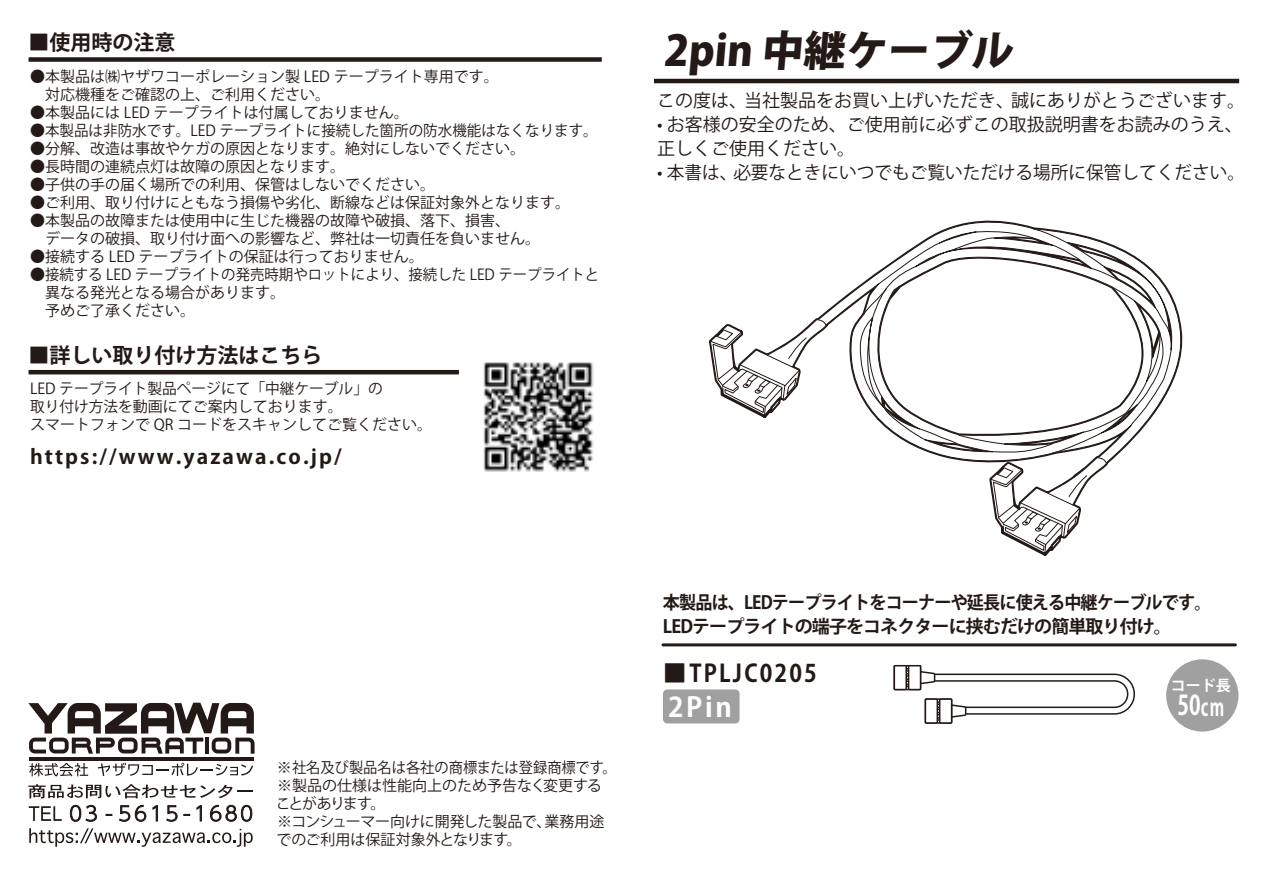
<style>
.page{position:relative;width:1263px;height:893px;background:#fff}
.page>*{position:absolute;margin:0;border:0;box-sizing:border-box;transform-origin:0 0}
.t1{font:800 41.7px "Koz Go Pr 6 N";color:#231916}
.t2{font:700 27px "Koz Go Pr 6 N";letter-spacing:.1em;color:#fff}
.t3{font:700 27px "Koz Go Pr 6 N";letter-spacing:.1em;color:#fff;scale:.75 1}
.t4{font:700 24px "Koz Go Pr 6 N";letter-spacing:.1em;color:#231916}
.t5{font:700 21px "Koz Go Pr 6 N";color:#231916}
.t6{font:700 20.1px "Koz Go Pr 6 N";letter-spacing:.1em;color:#231916;scale:1.05 1}
.t7{font:18px/24px "Koz Go Pr 6 N";color:#231916}
.t8{font:700 18px/24px "Koz Go Pr 6 N";letter-spacing:-.05em;color:#231916;scale:.95 1}
.t9{font:15px/18px "Koz Go Pr 6 N";color:#231916}
.t10{font:700 15px "Koz Go Pr 6 N";color:#fff}
.s1{font-size:24px}
</style>
<div class="page">
<div style="left:29px;top:57px;width:573px;height:5px;background:#231916"></div>
<hr style="left:654px;top:79px;width:585px;height:4px;background:#231916">
<hr style="left:29px;top:370px;width:430px;height:4px;background:#231916">
<img style="left:483px;top:362px;width:111px;height:110px">
<svg style="left:70px;top:804px;width:27px;height:18px"></svg>
<svg style="left:106px;top:814px;width:6px;height:2px"></svg>
<svg style="left:119px;top:804px;width:39px;height:18px"></svg>
<svg style="left:166px;top:805px;width:24px;height:17px"></svg>
<svg style="left:196px;top:805px;width:6px;height:17px"></svg>
<svg style="left:209px;top:804px;width:44px;height:18px"></svg>
<svg style="left:28px;top:784px;width:224px;height:14px"></svg>
<svg style="left:29px;top:806px;width:33px;height:15px"></svg>
<svg style="left:29px;top:828px;width:224px;height:19px"></svg>
<hr style="left:29px;top:757px;width:225px;height:4px;background:#231916">
<svg style="left:29px;top:763px;width:59px;height:13px"></svg>
<svg style="left:98px;top:763px;width:155px;height:13px"></svg>
<svg style="left:28px;top:703px;width:227px;height:51px"></svg>
<svg style="left:815px;top:285px;width:368px;height:110px"></svg>
<svg style="left:710px;top:319px;width:117px;height:98px"></svg>
<svg style="left:860px;top:220px;width:312px;height:335px"></svg>
<hr style="left:663px;top:643px;width:572px;height:3px;background:#231916">
<div style="left:663px;top:689px;width:76px;height:34px;background:#a0a0a1;border-radius:4px"></div>
<div style="left:893px;top:665px;width:28px;height:25px;border:2px solid #231916"></div>
<div style="left:898px;top:668px;width:11px;height:4px;border:2px solid #231916"></div>
<div style="left:894px;top:666px;width:12px;height:23px;background:#fff"></div>
<div style="left:893px;top:665px;width:14px;height:25px;border:2px solid #231916"></div>
<div style="left:908px;top:665px;width:13px;height:25px;border:2px solid #231916"></div>
<div style="left:925px;top:698px;width:27px;height:26px;border:2px solid #231916"></div>
<svg style="left:898px;top:669px;width:237px;height:51px"></svg>
<div style="left:929px;top:717px;width:11px;height:4px;border:2px solid #231916"></div>
<div style="left:925px;top:699px;width:12px;height:24px;background:#fff"></div>
<div style="left:925px;top:698px;width:13px;height:26px;border:2px solid #231916"></div>
<div style="left:940px;top:699px;width:12px;height:24px;background:#fff"></div>
<div style="left:939px;top:698px;width:13px;height:26px;border:2px solid #231916"></div>
<div style="left:1166px;top:659px;width:72px;height:73px;background:#a0a0a1;border-radius:50%"></div>
<h3 class="t5" style="left:29px;top:31px;width:148px">■使用時の注意</h3>
<h1 class="t1" style="left:663px;top:27px;width:358px">2pin 中継ケーブル</h1>
<p class="t9" style="left:30px;top:68px;width:470px">●本製品は㈱ヤザワコーポレーション製 LED テープライト専用です。　対応機種をご確認の上、ご利用ください。</p>
<p class="t9" style="left:30px;top:104px;width:380px">●本製品には LED テープライトは付属しておりません。</p>
<p class="t9" style="left:30px;top:122px;width:569px">●本製品は非防水です。LED テープライトに接続した箇所の防水機能はなくなります。</p>
<p class="t9" style="left:30px;top:140px;width:496px">●分解、改造は事故やケガの原因となります。絶対にしないでください。</p>
<p class="t9" style="left:30px;top:158px;width:316px">●長時間の連続点灯は故障の原因となります。</p>
<p class="t9" style="left:30px;top:176px;width:406px">●子供の手の届く場所での利用、保管はしないでください。</p>
<p class="t9" style="left:30px;top:194px;width:541px">●ご利用、取り付けにともなう損傷や劣化、断線などは保証対象外となります。</p>
<p class="t9" style="left:30px;top:212px;width:511px">●本製品の故障または使用中に生じた機器の故障や破損、落下、損害、<br>　データの破損、取り付け面への影響など、弊社は一切責任を負いません。</p>
<p class="t9" style="left:30px;top:248px;width:395px">●接続する LED テープライトの保証は行っておりません。</p>
<p class="t9" style="left:30px;top:266px;width:571px">●接続する LED テープライトの発売時期やロットにより、接続した LED テープライトと　異なる発光となる場合があります。<br>　予めご了承ください。</p>
<p class="t7" style="left:657px;top:89px;width:590px">この度は、当社製品をお買い上げいただき、誠にありがとうございます。</p>
<p class="t7" style="left:657px;top:113px;width:587px">• お客様の安全のため、ご使用前に必ずこの取扱説明書をお読みのうえ、正しくご使用ください。</p>
<p class="t7" style="left:657px;top:161px;width:589px">• 本書は、必要なときにいつでもご覧いただける場所に保管してください。</p>
<h3 class="t5" style="left:29px;top:344px;width:296px">■詳しい取り付け方法はこちら</h3>
<p class="t9" style="left:30px;top:380px;width:404px">LED テープライト製品ページにて「中継ケーブル」の<br>取り付け方法を動画にてご案内しております。<br>スマートフォンで QR コードをスキャンしてご覧ください。</p>
<h3 class="t6" style="left:30px;top:445px;width:298px">https://www.yazawa.co.jp/</h3>
<p class="t9" style="left:276px;top:759px;width:342px">※社名及び製品名は各社の商標または登録商標です。※製品の仕様は性能向上のため予告なく変更することがあります。<br>※コンシューマー向けに開発した製品で、業務用途でのご利用は保証対象外となります。</p>
<p class="t8" style="left:663px;top:590px;width:579px">本製品は、LEDテープライトをコーナーや延長に使える中継ケーブルです。<br>LEDテープライトの端子をコネクターに挟むだけの簡単取り付け。</p>
<h3 class="t4" style="left:663px;top:660px;width:155px">■TPLJC0205</h3>
<h2 class="t2" style="left:668px;top:692px;width:65px">2Pin</h2>
<h2 class="t3" style="left:1177px;top:690px;width:64px">50<span class="s1">cm</span></h2>
<p class="t10" style="left:1171px;top:677px;width:61px">コード長</p>
</div>
